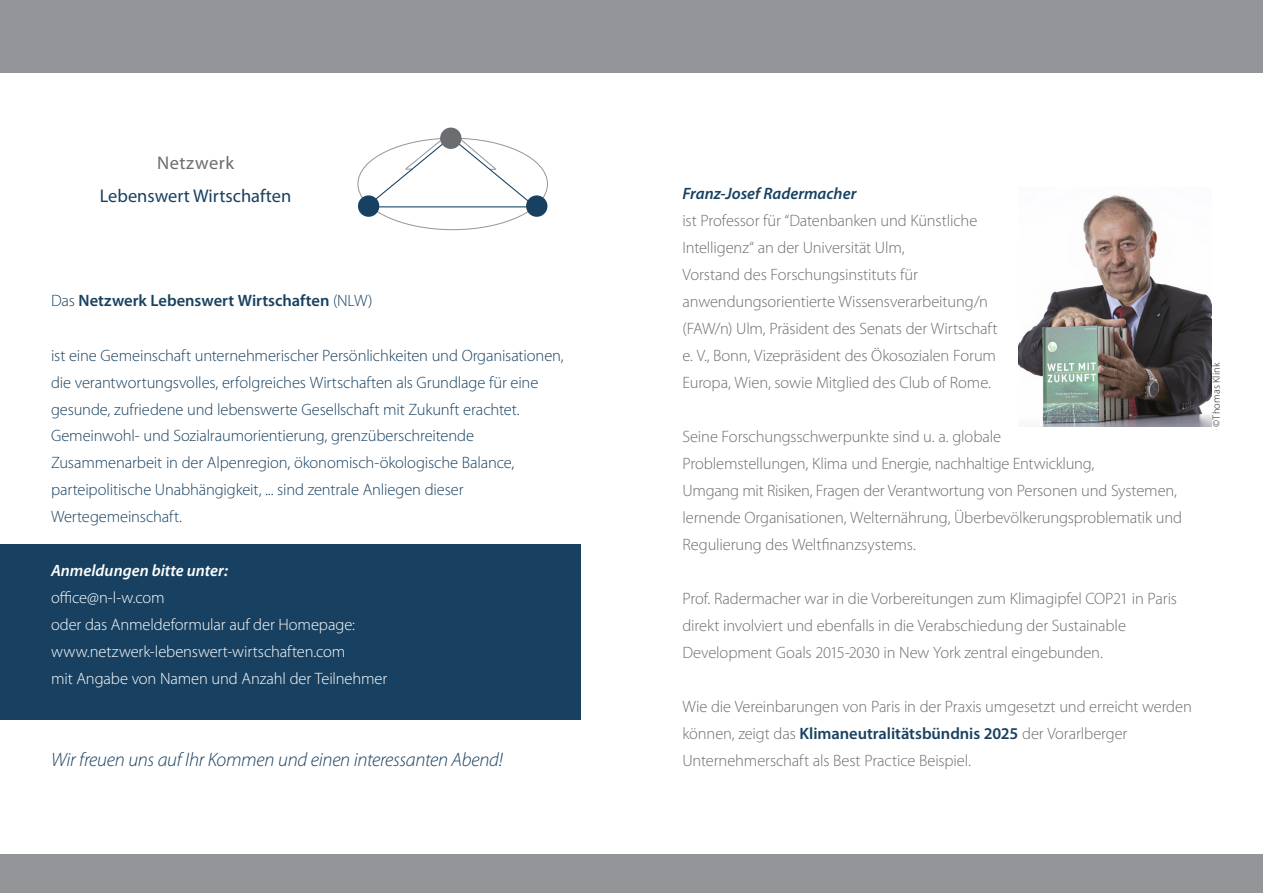
<style>
.page{position:relative;width:1263px;height:893px;background:#fff}
.page>*{position:absolute;margin:0;border:0;box-sizing:border-box;transform-origin:0 0}
.t1{font:italic 300 19.5px "Myriad Pro";letter-spacing:-.015em;color:#184161}
.t2{font:18.45px "Myriad Pro";color:#184161}
.t3{font:18.45px "Myriad Pro";letter-spacing:.03em;color:#6c6d70}
.t4{font:300 16.5px/27px "Myriad Pro";letter-spacing:-.01em;color:#6c6d70}
.t5{font:300 16.5px/27px "Myriad Pro";letter-spacing:-.01em;color:#184161}
.t6{font:300 16.5px/27px "Myriad Pro";letter-spacing:-.01em;color:#fff}
.t7{font:600 16.5px "Myriad Pro";color:#184161}
.t8{font:italic 600 16.5px "Myriad Pro";color:#fff}
.t9{font:italic 600 16.5px "Myriad Pro";color:#184161}
.t10{font:300 10.5px "Myriad Pro";letter-spacing:.005em;color:#231f20}
.s1{font-weight:300}
.s2{font-weight:600;color:#184161}
</style>
<div class="page">
<div style="left:0;top:0;width:1263px;height:72px;background:#939598"></div>
<div style="left:0;top:855px;width:1263px;height:38px;background:#939598"></div>
<div style="left:0;top:544px;width:580px;height:175px;background:#184161"></div>
<img style="left:1018px;top:195px;width:194px;height:232px">
<svg style="left:363px;top:131px;width:175px;height:77px"></svg>
<div style="left:358px;top:195px;width:21px;height:22px;background:#184161;border-radius:50%"></div>
<div style="left:526px;top:195px;width:21px;height:22px;background:#184161;border-radius:50%"></div>
<div style="left:440px;top:128px;width:21px;height:21px;background:#6c6d70;border-radius:50%"></div>
<p class="t3" style="left:157px;top:151px;width:79px">Netzwerk</p>
<p class="t2" style="left:100px;top:184px;width:193px">Lebenswert Wirtschaften</p>
<p class="t7" style="left:51px;top:290px;width:323px"><span class="s1">Das</span> Netzwerk Lebenswert Wirtschaften <span class="s1">(NLW)</span></p>
<p class="t5" style="left:51px;top:341px;width:514px">ist eine Gemeinschaft unternehmerischer Persönlichkeiten und Organisationen, die verantwortungsvolles, erfolgreiches Wirtschaften als Grundlage für eine gesunde, zufriedene und lebenswerte Gesellschaft mit Zukunft erachtet.<br>Gemeinwohl- und Sozialraumorientierung, grenzüberschreitende Zusammenarbeit in der Alpenregion, ökonomisch-ökologische Balance, parteipolitische Unabhängigkeit, ... sind zentrale Anliegen dieser Wertegemeinschaft.</p>
<p class="t8" style="left:51px;top:560px;width:178px">Anmeldungen bitte unter:</p>
<p class="t6" style="left:51px;top:584px;width:338px">office@n-l-w.com<br>oder das Anmeldeformular auf der Homepage: www.netzwerk-lebenswert-wirtschaften.com<br>mit Angabe von Namen und Anzahl der Teilnehmer</p>
<p class="t1" style="left:51px;top:747px;width:453px">Wir freuen uns auf Ihr Kommen und einen interessanten Abend!</p>
<p class="t9" style="left:682px;top:183px;width:175px">Franz-Josef Radermacher</p>
<p class="t4" style="left:682px;top:207px;width:317px">ist Professor für “Datenbanken und Künstliche Intelligenz“ an der Universität Ulm,<br>Vorstand des Forschungsinstituts für anwendungsorientierte Wissensverarbeitung/n (FAW/n) Ulm, Präsident des Senats der Wirtschaft e. V., Bonn, Vizepräsident des Ökosozialen Forum Europa, Wien, sowie Mitglied des Club of Rome.</p>
<p class="t4" style="left:682px;top:423px;width:501px">Seine Forschungsschwerpunkte sind u. a. globale<br>Problemstellungen, Klima und Energie, nachhaltige Entwicklung,<br>Umgang mit Risiken, Fragen der Verantwortung von Personen und Systemen, lernende Organisationen, Welternährung, Überbevölkerungsproblematik und Regulierung des Weltfinanzsystems.</p>
<p class="t4" style="left:682px;top:585px;width:496px">Prof. Radermacher war in die Vorbereitungen zum Klimagipfel COP21 in Paris direkt involviert und ebenfalls in die Verabschiedung der Sustainable<br>Development Goals 2015-2030 in New York zentral eingebunden.</p>
<p class="t4" style="left:682px;top:693px;width:511px">Wie die Vereinbarungen von Paris in der Praxis umgesetzt und erreicht werden können, zeigt das <span class="s2">Klimaneutralitätsbündnis 2025</span> der Vorarlberger<br>Unternehmerschaft als Best Practice Beispiel.</p>
<p class="t10" style="left:1210px;top:426px;width:65px;rotate:-90deg">©Thomas Klink</p>
</div>
